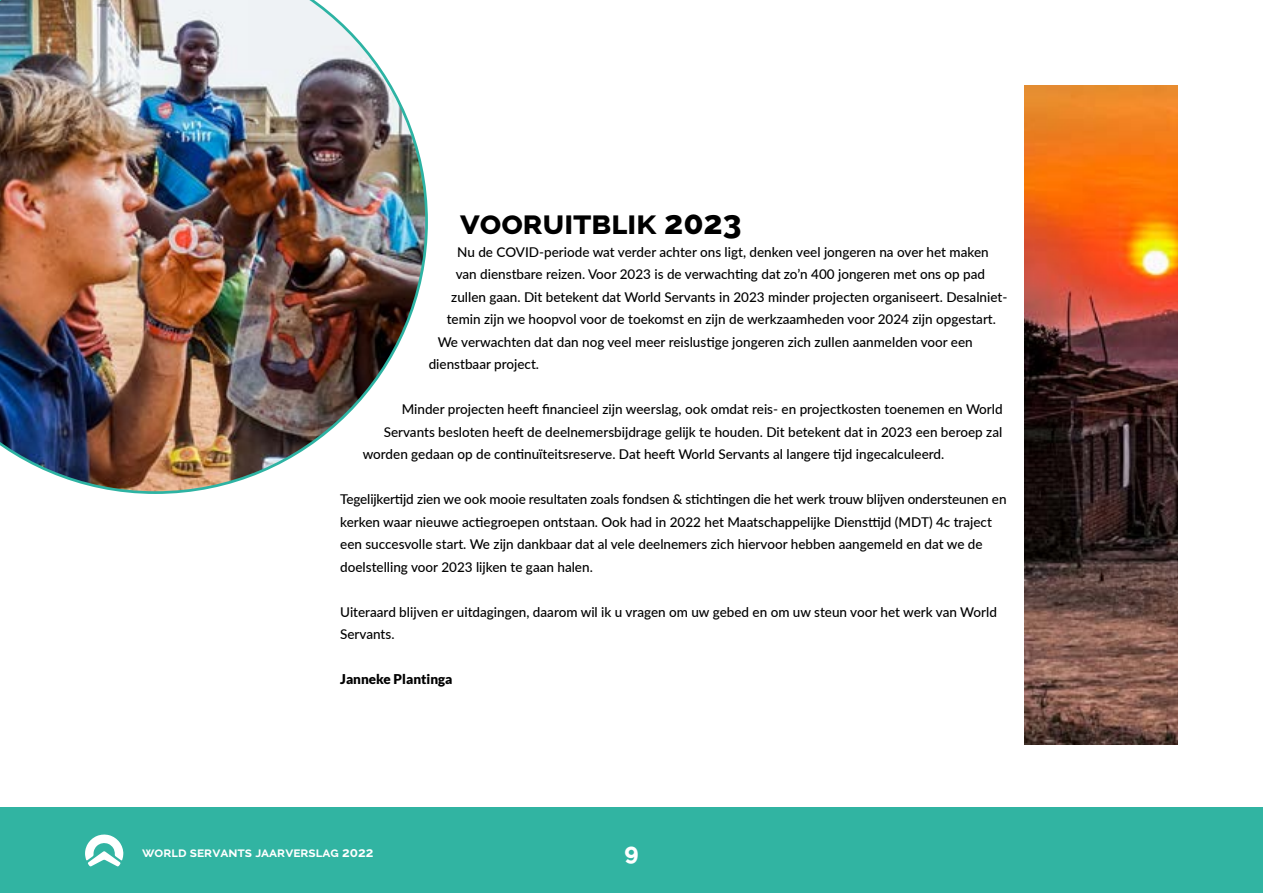
<style>
.page{position:relative;width:1263px;height:893px;background:#fff}
.page>*{position:absolute;margin:0;border:0;box-sizing:border-box;transform-origin:0 0}
.t1{font:800 33px "Raleway";color:#000}
.t2{font:800 24px "Raleway";color:#fff}
.t3{font:500 13.5px/22.5px "Lato";color:#000}
.t4{font:700 13.5px "Raleway";color:#fff}
.t5{font:900 13.5px "Lato";color:#000}
</style>
<div class="page">
<img style="left:0;top:0;width:428px;height:494px">
<img style="left:1025px;top:85px;width:153px;height:659px">
<div style="left:0;top:808px;width:1263px;height:85px;background:#31b4a2"></div>
<svg style="left:85px;top:834px;width:38px;height:33px"></svg>
<h1 class="t1" style="left:460px;top:204px;width:283px">vooruitblik 2023</h1>
<p class="t3" style="left:457px;top:240px;width:533px">Nu de COVID-periode wat verder achter ons ligt, denken veel jongeren na over het maken</p>
<p class="t3" style="left:456px;top:262px;width:531px">van dienstbare reizen. Voor 2023 is de verwachting dat zo’n 400 jongeren met ons op pad</p>
<p class="t3" style="left:451px;top:285px;width:558px">zullen gaan. Dit betekent dat World Servants in 2023 minder projecten organiseert. Desalniet-</p>
<p class="t3" style="left:447px;top:307px;width:551px">temin zijn we hoopvol voor de toekomst en zijn de werkzaamheden voor 2024 zijn opgestart.</p>
<p class="t3" style="left:438px;top:330px;width:536px">We verwachten dat dan nog veel meer reislustige jongeren zich zullen aanmelden voor een</p>
<p class="t3" style="left:429px;top:352px;width:112px">dienstbaar project.</p>
<p class="t3" style="left:402px;top:397px;width:602px">Minder projecten heeft financieel zijn weerslag, ook omdat reis- en projectkosten toenemen en World</p>
<p class="t3" style="left:384px;top:420px;width:620px">Servants besloten heeft de deelnemersbijdrage gelijk te houden. Dit betekent dat in 2023 een beroep zal</p>
<p class="t3" style="left:363px;top:442px;width:583px">worden gedaan op de continuïteitsreserve. Dat heeft World Servants al langere tijd ingecalculeerd.</p>
<p class="t3" style="left:340px;top:487px;width:668px">Tegelijkertijd zien we ook mooie resultaten zoals fondsen &amp; stichtingen die het werk trouw blijven ondersteunen en kerken waar nieuwe actiegroepen ontstaan. Ook had in 2022 het Maatschappelijke Diensttijd (MDT) 4c traject een succesvolle start. We zijn dankbaar dat al vele deelnemers zich hiervoor hebben aangemeld en dat we de doelstelling voor 2023 lijken te gaan halen.</p>
<p class="t3" style="left:340px;top:600px;width:658px">Uiteraard blijven er uitdagingen, daarom wil ik u vragen om uw gebed en om uw steun voor het werk van World<br>Servants.</p>
<p class="t5" style="left:340px;top:671px;width:114px">Janneke Plantinga</p>
<p class="t4" style="left:142px;top:844px;width:233px">world servants jaarverslag 2022</p>
<h2 class="t2" style="left:624px;top:838px;width:16px">9</h2>
</div>
